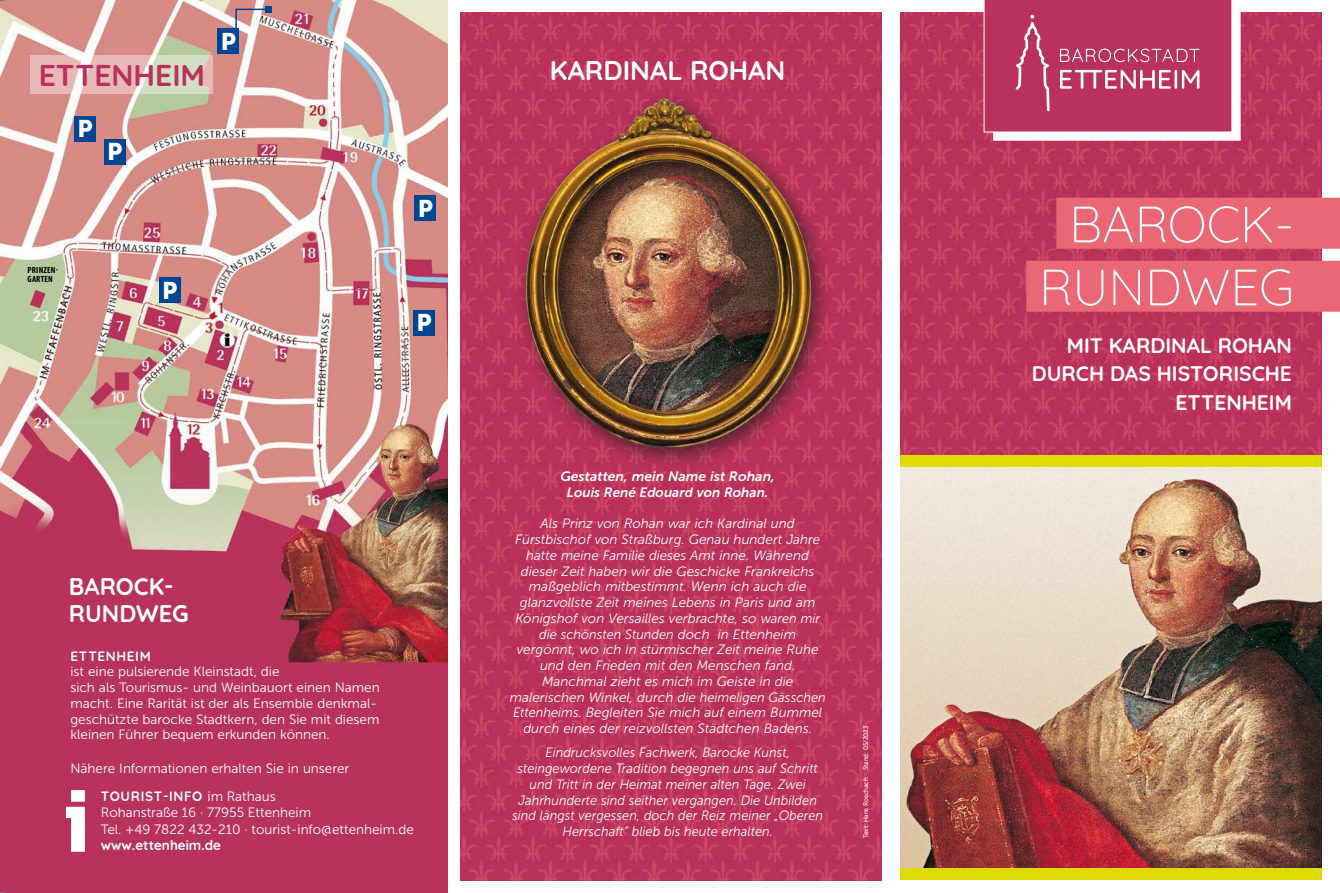
<style>
.page{position:relative;width:1340px;height:893px;background:#fff}
.page>*{position:absolute;margin:0;border:0;box-sizing:border-box;transform-origin:0 0}
.t1{font:300 51px/63px "Quicksand";color:#fff;text-align:center}
.t2{font:700 30px "Quicksand";color:#b9315c}
.t3{font:700 27px "Quicksand";color:#fff}
.t4{font:700 24px/27px "Quicksand";color:#fff}
.t5{font:24px "Museo Sans 900";color:#fff}
.t6{font:700 21px/28.5px "Quicksand";color:#fff;text-align:right}
.t7{font:italic 13.5px/15.8px "Museo Sans 300";color:#fff;text-align:center}
.t8{font:13.5px/15.8px "Museo Sans 300";color:#fff}
.t9{font:italic 13.5px/15.8px "Museo Sans 300";color:#fff;text-align:center;scale:.95 1}
.t10{font:italic 13.5px/15.8px "Museo Sans 700";color:#fff;text-align:center}
.t11{font:700 13.5px "Quicksand";letter-spacing:.05em;color:#fff}
.t12{font:700 13.5px "Quicksand";color:#fff}
.t13{font:700 condensed 9px/9px "Myriad Pro";letter-spacing:.02em;color:#000}
.t14{font:6.75px "Museo Sans 500";color:#fff;scale:.93 1}
.s1{font-family:"Museo Sans 300";font-weight:400}
</style>
<div class="page">
<img style="left:1px;top:0;width:881px;height:893px">
<img style="left:900px;top:13px;width:421px;height:442px">
<div style="left:900px;top:455px;width:421px;height:13px;background:#dfdb00"></div>
<div style="left:900px;top:867px;width:421px;height:13px;background:#dfdb00"></div>
<img style="left:900px;top:468px;width:421px;height:399px">
<div style="left:1056px;top:198px;width:283px;height:51px;background:#ea6876"></div>
<div style="left:1026px;top:261px;width:313px;height:51px;background:#ea6876"></div>
<svg style="left:30px;top:56px;width:183px;height:38px;background:#e2c9bf"></svg>
<svg style="left:66px;top:790px;width:19px;height:62px"></svg>
<div style="left:74px;top:116px;width:22px;height:26px;background:#004494"></div>
<div style="left:104px;top:139px;width:21px;height:26px;background:#004494"></div>
<div style="left:159px;top:278px;width:21px;height:25px;background:#004494"></div>
<div style="left:415px;top:196px;width:21px;height:25px;background:#004494"></div>
<div style="left:413px;top:310px;width:22px;height:26px;background:#004494"></div>
<div style="left:218px;top:29px;width:21px;height:25px;background:#004494"></div>
<svg style="left:235px;top:6px;width:37px;height:26px"></svg>
<svg style="left:983px;top:0;width:262px;height:145px;background:#c34f73"></svg>
<h2 class="t2" style="left:39px;top:51px;width:168px">ETTENHEIM</h2>
<h3 class="t5" style="left:77px;top:115px;width:17px">P</h3>
<h3 class="t5" style="left:107px;top:138px;width:17px">P</h3>
<h3 class="t5" style="left:221px;top:28px;width:17px">P</h3>
<p class="t13" style="left:28px;top:266px;width:32px">PRINZEN-<br>GARTEN</p>
<h3 class="t5" style="left:162px;top:277px;width:17px">P</h3>
<h3 class="t5" style="left:418px;top:195px;width:17px">P</h3>
<h3 class="t5" style="left:416px;top:309px;width:17px">P</h3>
<h3 class="t4" style="left:69px;top:571px;width:121px">BAROCK-<br>RUNDWEG</h3>
<p class="t11" style="left:70px;top:645px;width:82px">ETTENHEIM</p>
<p class="t8" style="left:70px;top:664px;width:311px">ist eine pulsierende Kleinstadt, die<br>sich als Tourismus- und Weinbauort einen Namen macht. Eine Rarität ist der als Ensemble denkmal&shy;geschützte barocke Stadtkern, den Sie mit diesem kleinen Führer bequem erkunden können.</p>
<p class="t8" style="left:70px;top:761px;width:280px">Nähere Informationen erhalten Sie in unserer</p>
<p class="t11" style="left:101px;top:785px;width:176px">TOURIST-INFO <span class="s1">im Rathaus</span></p>
<p class="t8" style="left:101px;top:805px;width:314px;line-height:16.5px">Rohanstraße 16 · 77955 Ettenheim<br>Tel. +49 7822 432-210 · tourist-info@ettenheim.de</p>
<p class="t12" style="left:101px;top:834px;width:122px">www.ettenheim.de</p>
<h3 class="t3" style="left:550px;top:48px;width:237px">KARDINAL ROHAN</h3>
<p class="t10" style="left:560px;top:469px;width:216px">Gestatten, mein Name ist Rohan,<br>Louis René Edouard von Rohan.</p>
<p class="t7" style="left:509px;top:516px;width:317px">Als Prinz von Rohan war ich Kardinal und Fürstbischof von Straßburg. Genau hundert Jahre hatte meine Familie dieses Amt inne. Während dieser Zeit haben wir die Geschicke Frankreichs maßgeblich mitbestimmt. Wenn ich auch die glanzvollste Zeit meines Lebens in Paris und am Königshof von Versailles verbrachte, so waren mir die schönsten Stunden doch in Ettenheim vergönnt, wo ich in stürmischer Zeit meine Ruhe und den Frieden mit den Menschen fand.<br>Manchmal zieht es mich im Geiste in die malerischen Winkel, durch die heimeligen Gässchen Ettenheims. Begleiten Sie mich auf einem Bummel durch eines der reizvollsten Städtchen Badens.</p>
<p class="t9" style="left:512px;top:745px;width:329px">Eindrucksvolles Fachwerk, Barocke Kunst, steingewordene Tradition begegnen uns auf Schritt und Tritt in der Heimat meiner alten Tage. Zwei Jahrhunderte sind seither vergangen. Die Unbilden sind längst vergessen, doch der Reiz meiner „Oberen Herrschaft“ blieb bis heute erhalten.</p>
<p class="t14" style="left:862px;top:838px;width:123px;rotate:-90deg">Text: Hans Roschach Stand: 05/2023</p>
<h1 class="t1" style="left:1039px;top:187px;width:256px">BAROCK-<br>RUNDWEG</h1>
<h3 class="t6" style="left:1031px;top:329px;width:262px">MIT KARDINAL ROHAN<br>DURCH DAS HISTORISCHE<br>ETTENHEIM</h3>
</div>
